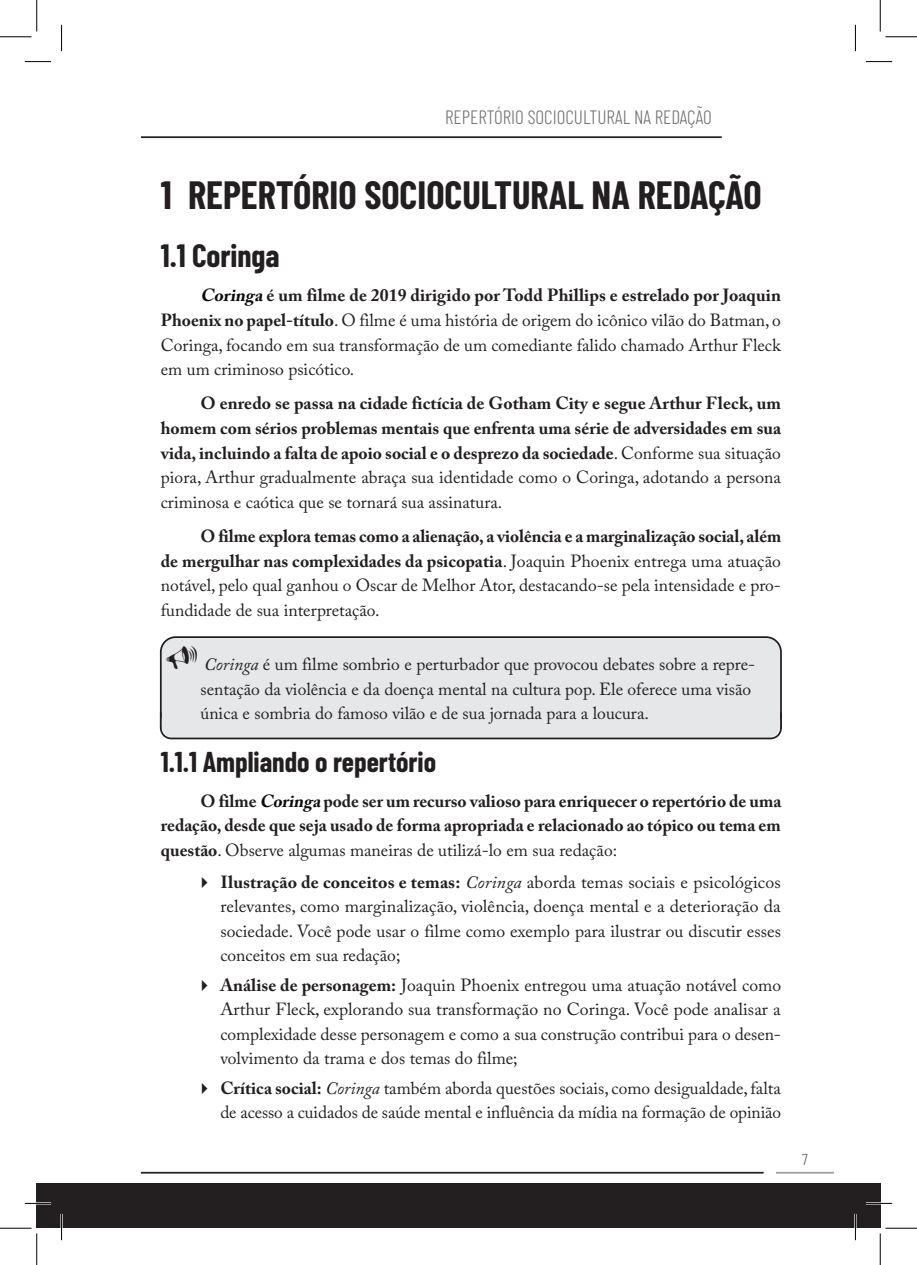
<style>
.page{position:relative;width:917px;height:1265px;background:#fff}
.page>*{position:absolute;margin:0;border:0;box-sizing:border-box;transform-origin:0 0}
.t1{font:700 38.5px "Barlow Condensed";color:#231f20}
.t2{font:700 31.5px "Barlow Condensed";color:#231f20}
.t3{font:700 28px "Barlow Condensed";color:#231f20}
.t4{font:300 19.25px "Barlow Condensed";color:#6c6d70}
.Parágrafo{font:17.5px/24.5px "Adobe Caslon Pro";color:#231f20;text-align:justify}
.Parágrafo-2{font:700 17.5px/24.5px "Adobe Caslon Pro";color:#231f20;text-align:justify}
.t5{font:300 15.75px "Barlow Condensed";color:#57585a}
.s1{font-weight:700;font-style:italic;color:#0a0a0b}
.s2{font-weight:700}
.s3{font-weight:400}
.s4{font-style:italic}
.s5{font-style:italic;color:#0a0a0b}
</style>
<div class="page">
<hr style="left:776px;top:1171px;width:58px;height:2px;background:#9b9da0">
<hr style="left:141px;top:1171px;width:622px;height:2px;background:#231f20">
<hr style="left:141px;top:136px;width:581px;height:2px;background:#231f20">
<div style="left:37px;top:1183px;width:843px;height:44px;background:#231f20"></div>
<div style="left:159px;top:636px;width:623px;height:74px;background:#e6e7e9"></div>
<div style="left:161px;top:707px;width:620px;height:31px;background:#e6e7e9;border-radius:15px"></div>
<svg style="left:159px;top:710px;width:623px;height:30px"></svg>
<hr style="left:25px;top:1201px;width:26px;height:3px;background:#fff">
<hr style="left:866px;top:1201px;width:26px;height:3px;background:#fff">
<hr style="left:60px;top:1213px;width:3px;height:26px;background:#fff">
<hr style="left:854px;top:1213px;width:2px;height:26px;background:#fff">
<svg style="left:25px;top:61px;width:26px;height:1px"></svg>
<svg style="left:866px;top:61px;width:26px;height:1px"></svg>
<svg style="left:25px;top:1202px;width:26px;height:1px"></svg>
<svg style="left:866px;top:1202px;width:26px;height:1px"></svg>
<svg style="left:61px;top:25px;width:1px;height:26px"></svg>
<svg style="left:61px;top:1213px;width:1px;height:26px"></svg>
<svg style="left:855px;top:25px;width:1px;height:26px"></svg>
<svg style="left:855px;top:1213px;width:1px;height:26px"></svg>
<hr style="left:0;top:36px;width:32px;height:1px;background:#000">
<hr style="left:885px;top:36px;width:32px;height:1px;background:#000">
<hr style="left:0;top:1227px;width:32px;height:1px;background:#000">
<hr style="left:885px;top:1227px;width:32px;height:1px;background:#000">
<hr style="left:36px;top:0;width:1px;height:32px;background:#000">
<hr style="left:36px;top:1233px;width:1px;height:31px;background:#000">
<hr style="left:880px;top:0;width:1px;height:32px;background:#000">
<hr style="left:880px;top:1233px;width:1px;height:31px;background:#000">
<svg style="left:167px;top:645px;width:30px;height:23px"></svg>
<p class="t4" style="left:445px;top:103px;width:268px">REPERTÓRIO SOCIOCULTURAL NA REDAÇÃO</p>
<p class="t1" style="left:161px;top:168px;width:602px">1 REPERTÓRIO SOCIOCULTURAL NA REDAÇÃO</p>
<p class="t2" style="left:161px;top:233px;width:120px">1.1 Coringa</p>
<p class="Parágrafo" style="left:161px;top:283px;width:622px;text-indent:40px"><span class="s1">Coringa</span><span class="s2">é um filme de 2019 dirigido por Todd Phillips e estrelado por Joaquin Phoenix no papel-título</span>. O filme é uma história de origem do icônico vilão do Batman, o Coringa, focando em sua transformação de um comediante falido chamado Arthur Fleck em um criminoso psicótico.</p>
<p class="Parágrafo-2" style="left:161px;top:391px;width:622px;text-indent:40px">O enredo se passa na cidade fictícia de Gotham City e segue Arthur Fleck, um homem com sérios problemas mentais que enfrenta uma série de adversidades em sua vida, incluindo a falta de apoio social e o desprezo da sociedade<span class="s3">. Conforme sua situação piora, Arthur gradualmente abraça sua identidade como o Coringa, adotando a persona criminosa e caótica que se tornará sua assinatura.</span></p>
<p class="Parágrafo" style="left:161px;top:523px;width:622px;text-indent:40px"><span class="s2">O filme explora temas como a alienação, a violência e a marginalização social, além de mergulhar nas complexidades da psicopatia</span>. Joaquin Phoenix entrega uma atuação notável, pelo qual ganhou o Oscar de Melhor Ator, destacando-se pela intensidade e pro&shy;fundidade de sua interpretação.</p>
<p class="Parágrafo" style="left:200px;top:651px;width:556px;text-align:left"><span class="s4">Coringa</span> é um filme sombrio e perturbador que provocou debates sobre a repre&shy;sentação da violência e da doença mental na cultura pop. Ele oferece uma visão única e sombria do famoso vilão e de sua jornada para a loucura.</p>
<p class="t3" style="left:161px;top:742px;width:277px">1.1.1 Ampliando o repertório</p>
<p class="Parágrafo-2" style="left:161px;top:788px;width:622px;text-indent:40px">O filme <span class="s5">Coringa</span>pode ser um recurso valioso para enriquecer o repertório de uma redação, desde que seja usado de forma apropriada e relacionado ao tópico ou tema em questão<span class="s3">. Observe algumas maneiras de utilizá-lo em sua redação:</span></p>
<p class="Parágrafo" style="left:220px;top:869px;width:562px"><span class="s2">Ilustração de conceitos e temas:</span> <span class="s4">Coringa</span> aborda temas sociais e psicológicos relevantes, como marginalização, violência, doença mental e a deterioração da sociedade. Você pode usar o filme como exemplo para ilustrar ou discutir esses conceitos em sua redação;</p>
<p class="Parágrafo" style="left:220px;top:972px;width:562px"><span class="s2">Análise de personagem:</span> Joaquin Phoenix entregou uma atuação notável como Arthur Fleck, explorando sua transformação no Coringa. Você pode analisar a complexidade desse personagem e como a sua construção contribui para o desen&shy;volvimento da trama e dos temas do filme;</p>
<p class="Parágrafo" style="left:220px;top:1075px;width:562px"><span class="s2">Crítica social:</span> <span class="s4">Coringa</span> também aborda questões sociais, como desigualdade, falta de acesso a cuidados de saúde mental e influência da mídia na formação de opinião</p>
<p class="t5" style="left:802px;top:1147px;width:7px">7</p>
</div>
